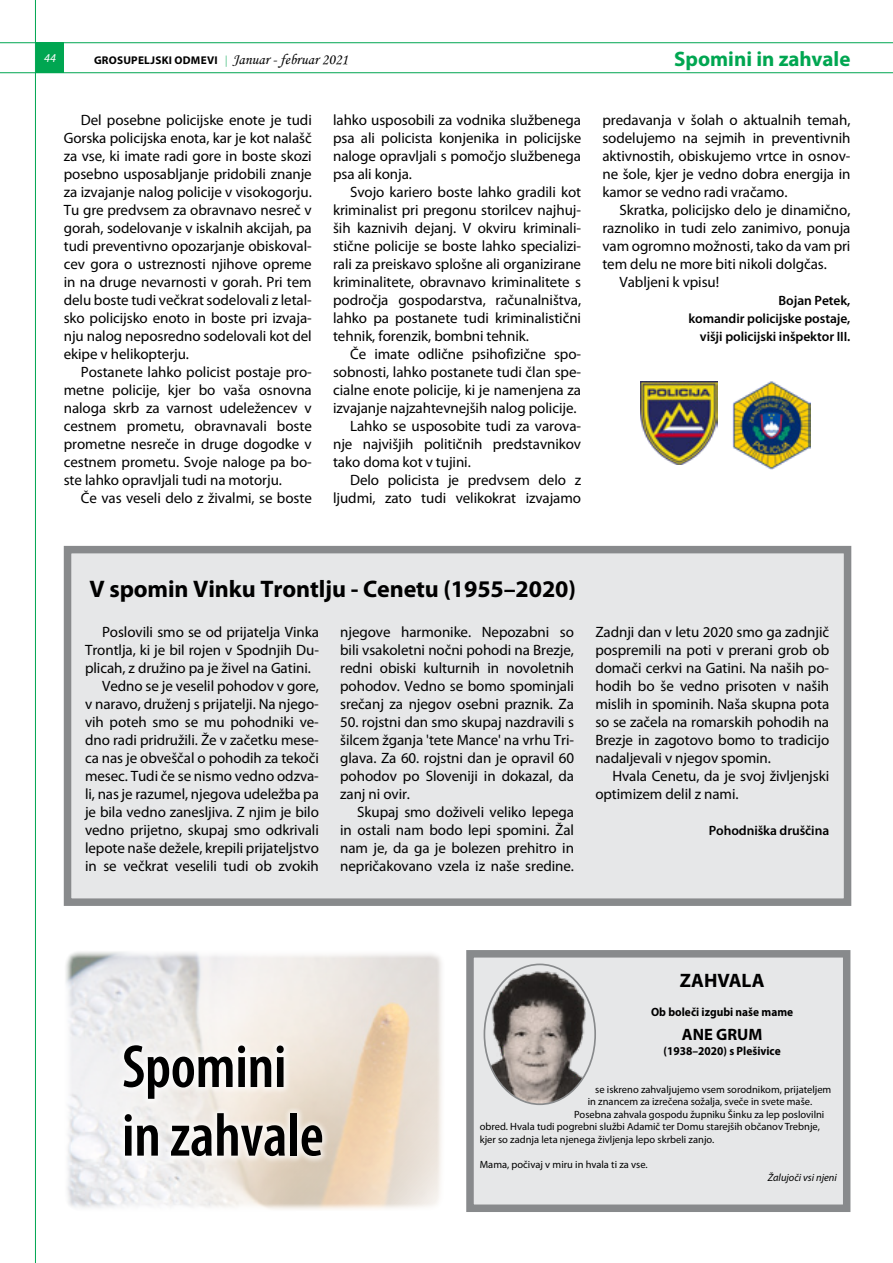
<style>
.page{position:relative;width:893px;height:1263px;background:#fff}
.page>*{position:absolute;margin:0;border:0;box-sizing:border-box;transform-origin:0 0}
.t1{font:600 condensed 61.35px/68.6px "Myriad Pro";letter-spacing:-.005em;color:#000}
.t2{font:700 24px "Myriad Pro";letter-spacing:-.005em;color:#000}
.t3{font:700 21px "Myriad Pro";color:#00a651}
.t4{font:700 19.5px "Myriad Pro";color:#000}
.t5{font:700 16.5px "Myriad Pro";color:#000}
.t6{font:15px/18px "Myriad Pro";letter-spacing:-.005em;color:#000;text-align:justify}
.t7{font:600 13.5px/18px "Myriad Pro";letter-spacing:-.005em;color:#000;text-align:right}
.t8{font:700 12px "Myriad Pro";color:#000;scale:.95 1}
.t9{font:italic 12px "Myriad Pro";color:#fff}
.t10{font:700 11.25px "Myriad Pro";letter-spacing:.02em;color:#000}
.t11{font:10.5px "Myriad Pro";color:#000}
.t12{font:italic 10.5px "Myriad Pro";color:#000}
.s1{font-weight:300;color:#00a651}
.s2{font-family:"Monotype Corsiva";font-weight:400;font-size:15px}
</style>
<div class="page">
<hr style="left:0;top:42px;width:893px;height:1px;background:#00a651">
<hr style="left:0;top:72px;width:893px;height:1px;background:#00a651">
<hr style="left:35px;top:0;width:1px;height:1263px;background:#00a651">
<div style="left:36px;top:42px;width:28px;height:31px;background:#00a651"></div>
<div style="left:467px;top:951px;width:383px;height:260px;background:#e6e7e8"></div>
<div style="left:466px;top:950px;width:384px;height:262px;border:8px solid #888a8c"></div>
<img style="left:484px;top:966px;width:111px;height:138px">
<img style="left:66px;top:952px;width:376px;height:258px">
<div style="left:116px;top:1037px;width:214px;height:127px;background:#fff;opacity:.75"></div>
<div style="left:64px;top:546px;width:787px;height:360px;background:#e6e7e8;border:8px solid #888a8c"></div>
<img style="left:641px;top:382px;width:76px;height:83px">
<img style="left:733px;top:381px;width:77px;height:88px">
<p class="t9" style="left:44px;top:51px;width:14px">44</p>
<p class="t10" style="left:94px;top:52px;width:256px">GROSUPELJSKI ODMEVI <span class="s1">|</span> <span class="s2">Januar - februar 2021</span></p>
<h3 class="t3" style="left:674px;top:45px;width:178px">Spomini in zahvale</h3>
<p class="t6" style="left:64px;top:111px;width:250px;text-indent:17px">Del posebne policijske enote je tudi Gorska policijska enota, kar je kot nalašč za vse, ki imate radi gore in boste skozi posebno usposabljanje pridobili znanje za izvajanje nalog policije v visokogorju.<br>Tu gre predvsem za obravnavo nesreč v gorah, sodelovanje v iskalnih akcijah, pa tudi preventivno opozarjanje obiskoval&shy;cev gora o ustreznosti njihove opreme in na druge nevarnosti v gorah. Pri tem delu boste tudi večkrat sodelovali z letal&shy;sko policijsko enoto in boste pri izvaja&shy;nju nalog neposredno sodelovali kot del ekipe v helikopterju.</p>
<p class="t6" style="left:64px;top:363px;width:250px;text-indent:17px">Postanete lahko policist postaje pro&shy;metne policije, kjer bo vaša osnovna naloga skrb za varnost udeležencev v cestnem prometu, obravnavali boste prometne nesreče in druge dogodke v cestnem prometu. Svoje naloge pa bo&shy;ste lahko opravljali tudi na motorju.</p>
<p class="t6" style="left:81px;top:489px;width:233px">Če vas veseli delo z živalmi, se boste</p>
<p class="t6" style="left:333px;top:111px;width:250px">lahko usposobili za vodnika službenega psa ali policista konjenika in policijske naloge opravljali s pomočjo službenega psa ali konja.</p>
<p class="t6" style="left:333px;top:183px;width:250px;text-indent:17px">Svojo kariero boste lahko gradili kot kriminalist pri pregonu storilcev najhuj&shy;ših kaznivih dejanj. V okviru kriminali&shy;stične policije se boste lahko specializi&shy;rali za preiskavo splošne ali organizirane kriminalitete, obravnavo kriminalitete s področja gospodarstva, računalništva, lahko pa postanete tudi kriminalistični tehnik, forenzik, bombni tehnik.</p>
<p class="t6" style="left:350px;top:345px;width:233px">Če imate odlične psihofizične spo-</p>
<p class="t6" style="left:333px;top:363px;width:250px">sobnosti, lahko postanete tudi član spe-</p>
<p class="t6" style="left:333px;top:381px;width:250px">cialne enote policije, ki je namenjena za</p>
<p class="t6" style="left:333px;top:399px;width:245px">izvajanje najzahtevnejših nalog policije.</p>
<p class="t6" style="left:350px;top:417px;width:233px">Lahko se usposobite tudi za varova-</p>
<p class="t6" style="left:333px;top:435px;width:250px">nje najvišjih političnih predstavnikov</p>
<p class="t6" style="left:333px;top:453px;width:139px">tako doma kot v tujini.</p>
<p class="t6" style="left:350px;top:471px;width:233px">Delo policista je predvsem delo z</p>
<p class="t6" style="left:333px;top:489px;width:250px">ljudmi, zato tudi velikokrat izvajamo</p>
<p class="t6" style="left:602px;top:111px;width:250px">predavanja v šolah o aktualnih temah, sodelujemo na sejmih in preventivnih aktivnostih, obiskujemo vrtce in osnov&shy;ne šole, kjer je vedno dobra energija in kamor se vedno radi vračamo.</p>
<p class="t6" style="left:619px;top:201px;width:233px">Skratka, policijsko delo je dinamično,</p>
<p class="t6" style="left:602px;top:219px;width:250px">raznoliko in tudi zelo zanimivo, ponuja</p>
<p class="t6" style="left:602px;top:237px;width:250px">vam ogromno možnosti, tako da vam pri</p>
<p class="t6" style="left:602px;top:255px;width:226px">tem delu ne more biti nikoli dolgčas.</p>
<p class="t6" style="left:619px;top:273px;width:101px">Vabljeni k vpisu!</p>
<p class="t7" style="left:688px;top:291px;width:163px">Bojan Petek,<br>komandir policijske postaje, višji policijski inšpektor III.</p>
<h2 class="t2" style="left:90px;top:573px;width:488px">V spomin Vinku Trontlju - Cenetu (1955–2020)</h2>
<p class="t6" style="left:102px;top:623px;width:218px">Poslovili smo se od prijatelja Vinka</p>
<p class="t6" style="left:85px;top:641px;width:235px">Trontlja, ki je bil rojen v Spodnjih Du-</p>
<p class="t6" style="left:85px;top:659px;width:227px">plicah, z družino pa je živel na Gatini.</p>
<p class="t6" style="left:102px;top:677px;width:218px">Vedno se je veselil pohodov v gore,</p>
<p class="t6" style="left:85px;top:695px;width:235px">v naravo, druženj s prijatelji. Na njego-</p>
<p class="t6" style="left:85px;top:713px;width:235px">vih poteh smo se mu pohodniki ve-</p>
<p class="t6" style="left:85px;top:731px;width:235px">dno radi pridružili. Že v začetku mese-</p>
<p class="t6" style="left:85px;top:749px;width:235px">ca nas je obveščal o pohodih za tekoči</p>
<p class="t6" style="left:85px;top:767px;width:235px">mesec. Tudi če se nismo vedno odzva-</p>
<p class="t6" style="left:85px;top:785px;width:235px">li, nas je razumel, njegova udeležba pa</p>
<p class="t6" style="left:85px;top:803px;width:235px">je bila vedno zanesljiva. Z njim je bilo</p>
<p class="t6" style="left:85px;top:821px;width:235px">vedno prijetno, skupaj smo odkrivali</p>
<p class="t6" style="left:85px;top:839px;width:235px">lepote naše dežele, krepili prijateljstvo</p>
<p class="t6" style="left:85px;top:857px;width:235px">in se večkrat veselili tudi ob zvokih</p>
<p class="t6" style="left:340px;top:623px;width:235px">njegove harmonike. Nepozabni so bili vsakoletni nočni pohodi na Brezje, redni obiski kulturnih in novoletnih pohodov. Vedno se bomo spominjali srečanj za njegov osebni praznik. Za</p>
<p class="t6" style="left:340px;top:713px;width:235px">50. rojstni dan smo skupaj nazdravili s šilcem žganja 'tete Mance' na vrhu Tri&shy;glava. Za 60. rojstni dan je opravil 60 pohodov po Sloveniji in dokazal, da zanj ni ovir.</p>
<p class="t6" style="left:340px;top:803px;width:235px;text-indent:17px">Skupaj smo doživeli veliko lepega in ostali nam bodo lepi spomini. Žal nam je, da ga je bolezen prehitro in nepričakovano vzela iz naše sredine.</p>
<p class="t6" style="left:595px;top:623px;width:235px">Zadnji dan v letu 2020 smo ga zadnjič pospremili na poti v prerani grob ob domači cerkvi na Gatini. Na naših po&shy;hodih bo še vedno prisoten v naših mislih in spominih. Naša skupna pota so se začela na romarskih pohodih na Brezje in zagotovo bomo to tradicijo nadaljevali v njegov spomin.</p>
<p class="t6" style="left:595px;top:767px;width:235px;text-indent:17px">Hvala Cenetu, da je svoj življenjski optimizem delil z nami.</p>
<p class="t7" style="left:709px;top:821px;width:122px">Pohodniška druščina</p>
<h1 class="t1" style="left:122px;top:1033px;width:203px">Spomini in zahvale</h1>
<h3 class="t4" style="left:680px;top:967px;width:86px">ZAHVALA</h3>
<p class="t8" style="left:651px;top:1004px;width:151px">Ob boleči izgubi naše mame</p>
<p class="t5" style="left:682px;top:1024px;width:82px">ANE GRUM</p>
<p class="t8" style="left:664px;top:1043px;width:125px">(1938–2020) s Plešivice</p>
<p class="t11" style="left:595px;top:1083px;width:238px">se iskreno zahvaljujemo vsem sorodnikom, prijateljem</p>
<p class="t11" style="left:588px;top:1095px;width:226px">in znancem za izrečena sožalja, sveče in svete maše.</p>
<p class="t11" style="left:574px;top:1108px;width:252px">Posebna zahvala gospodu župniku Šinku za lep poslovilni</p>
<p class="t11" style="left:480px;top:1120px;width:342px">obred. Hvala tudi pogrebni službi Adamič ter Domu starejših občanov Trebnje,</p>
<p class="t11" style="left:480px;top:1133px;width:236px">kjer so zadnja leta njenega življenja lepo skrbeli zanjo.</p>
<p class="t11" style="left:480px;top:1158px;width:169px">Mama, počivaj v miru in hvala ti za vse.</p>
<p class="t12" style="left:768px;top:1171px;width:71px">Žalujoči vsi njeni</p>
</div>
